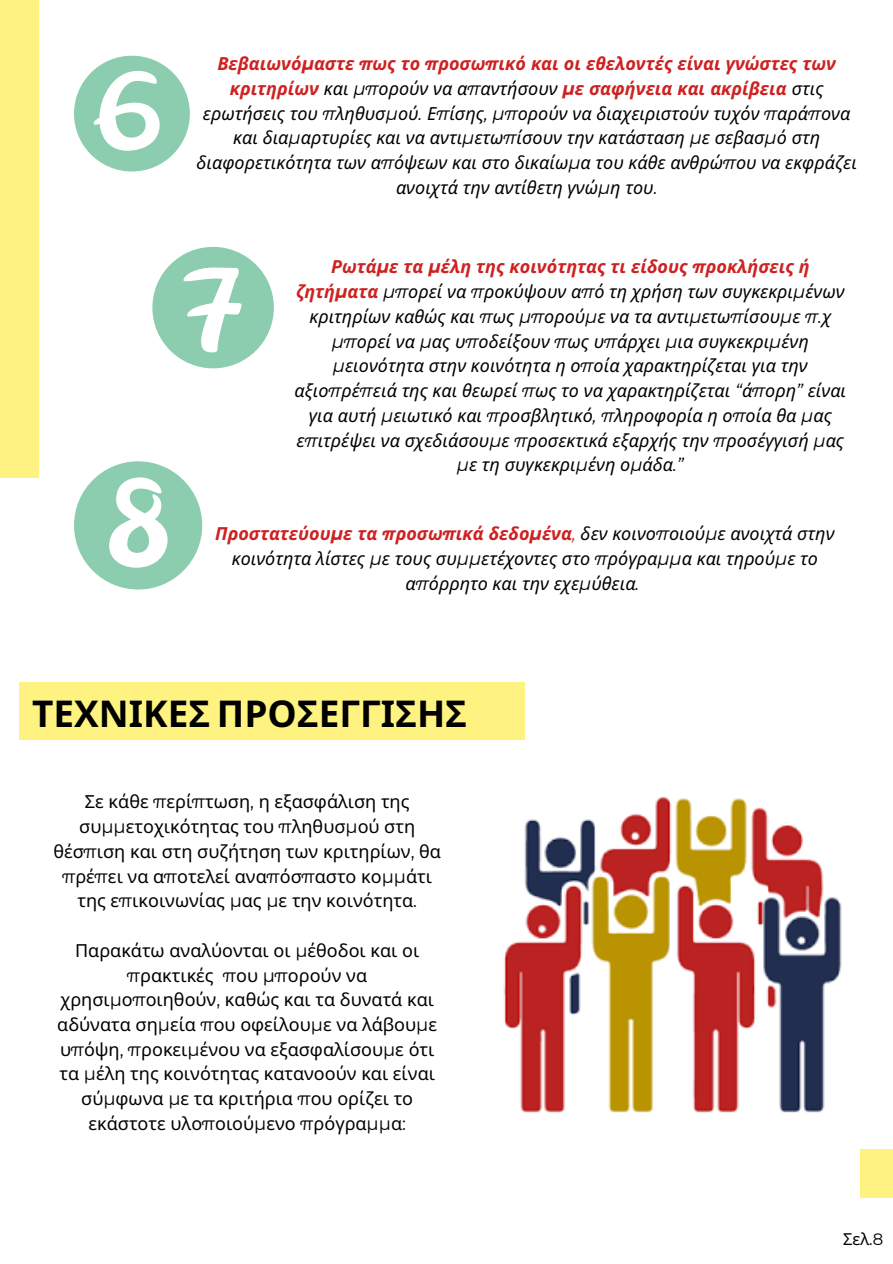
<style>
.page{position:relative;width:893px;height:1264px;background:#fff}
.page>*{position:absolute;margin:0;border:0;box-sizing:border-box;transform-origin:0 0}
.t1{font:700 36.9px "Noto Sans";color:#000}
.t2{font:italic 18px/24.8px "Noto Sans";color:#000;text-align:center}
.t3{font:18px/24.8px "Noto Sans";color:#000;text-align:center}
.t4{font:16.5px "Noto Sans";color:#000}
.s1{font-weight:700;color:#ce2121}
.s2{font-family:"Montserrat";font-weight:700;color:#ce2121}
.s3{font-family:"Montserrat"}
.s4{font-family:"Montserrat";color:#ce2121}
</style>
<div class="page">
<div style="left:860px;top:1148px;width:32px;height:49px;background:#fef381"></div>
<div style="left:0;top:0;width:39px;height:477px;background:#fef381"></div>
<div style="left:19px;top:682px;width:506px;height:57px;background:#fef381"></div>
<svg style="left:74px;top:461px;width:128px;height:128px"></svg>
<svg style="left:152px;top:247px;width:122px;height:121px"></svg>
<svg style="left:74px;top:56px;width:116px;height:115px"></svg>
<img style="left:503px;top:797px;width:339px;height:316px">
<p class="t2" style="left:196px;top:51px;width:662px"><span class="s1">Βεβαιωνό</span><span class="s2">μ</span><span class="s1">αστε</span> <span class="s2">π</span><span class="s1">ως το</span> <span class="s2">π</span><span class="s1">ροσω</span><span class="s2">π</span><span class="s1">ικό και οι εθελοντές είναι γνώστες των κριτηρίων</span> και <span class="s3">μπ</span>ορούν να α<span class="s3">π</span>αντήσουν <span class="s2">μ</span><span class="s1">ε σαφήνεια και ακρίβεια</span> στις ερωτήσεις του <span class="s3">π</span>ληθυσ<span class="s3">μ</span>ού<span class="s3">.</span> Ε<span class="s3">π</span>ίσης<span class="s3">, μπ</span>ορούν να διαχειριστούν τυχόν <span class="s3">π</span>αρά<span class="s3">π</span>ονα και δια<span class="s3">μ</span>αρτυρίες και να αντι<span class="s3">μ</span>ετω<span class="s3">π</span>ίσουν την κατάσταση <span class="s3">μ</span>ε σεβασ<span class="s3">μ</span>ό στη διαφορετικότητα των α<span class="s3">π</span>όψεων και στο δικαίω<span class="s3">μ</span>α του κάθε ανθρώ<span class="s3">π</span>ου να εκφράζει ανοιχτά την αντίθετη γνώ<span class="s3">μ</span>η του<span class="s3">.</span></p>
<p class="t2" style="left:294px;top:254px;width:553px"><span class="s1">Ρωτά</span><span class="s2">μ</span><span class="s1">ε τα</span> <span class="s2">μ</span><span class="s1">έλη της κοινότητας τι είδους</span> <span class="s2">π</span><span class="s1">ροκλήσεις ή ζητή</span><span class="s2">μ</span><span class="s1">ατα</span> <span class="s3">μπ</span>ορεί να <span class="s3">π</span>ροκύψουν α<span class="s3">π</span>ό τη χρήση των συγκεκρι<span class="s3">μ</span>ένων κριτηρίων καθώς και <span class="s3">π</span>ως <span class="s3">μπ</span>ορού<span class="s3">μ</span>ε να τα αντι<span class="s3">μ</span>ετω<span class="s3">π</span>ίσου<span class="s3">μ</span>ε <span class="s3">π.</span>χ <span class="s3">μπ</span>ορεί να <span class="s3">μ</span>ας υ<span class="s3">π</span>οδείξουν <span class="s3">π</span>ως υ<span class="s3">π</span>άρχει <span class="s3">μ</span>ια συγκεκρι<span class="s3">μ</span>ένη <span class="s3">μ</span>ειονότητα στην κοινότητα η ο<span class="s3">π</span>οία χαρακτηρίζεται για την αξιο<span class="s3">π</span>ρέ<span class="s3">π</span>ειά της και θεωρεί <span class="s3">π</span>ως το να χαρακτηρίζεται <span class="s3">“</span>ά<span class="s3">π</span>ορη<span class="s3">”</span> είναι για αυτή <span class="s3">μ</span>ειωτικό και <span class="s3">π</span>ροσβλητικό<span class="s3">, π</span>ληροφορία η ο<span class="s3">π</span>οία θα <span class="s3">μ</span>ας ε<span class="s3">π</span>ιτρέψει να σχεδιάσου<span class="s3">μ</span>ε <span class="s3">π</span>ροσεκτικά εξαρχής την <span class="s3">π</span>ροσέγγισή <span class="s3">μ</span>ας <span class="s3">μ</span>ε τη συγκεκρι<span class="s3">μ</span>ένη ο<span class="s3">μ</span>άδα<span class="s3">.”</span></p>
<p class="t2" style="left:215px;top:521px;width:620px"><span class="s1">Προστατεύου</span><span class="s2">μ</span><span class="s1">ε τα</span> <span class="s2">π</span><span class="s1">ροσω</span><span class="s2">π</span><span class="s1">ικά δεδο</span><span class="s2">μ</span><span class="s1">ένα</span><span class="s4">,</span> δεν κοινο<span class="s3">π</span>οιού<span class="s3">μ</span>ε ανοιχτά στην κοινότητα λίστες <span class="s3">μ</span>ε τους συ<span class="s3">μμ</span>ετέχοντες στο <span class="s3">π</span>ρόγρα<span class="s3">μμ</span>α και τηρού<span class="s3">μ</span>ε το α<span class="s3">π</span>όρρητο και την εχε<span class="s3">μ</span>ύθεια<span class="s3">.</span></p>
<p class="t1" style="left:32px;top:687px;width:436px">ΤΕΧΝΙΚΕΣ ΠΡΟΣΕΓΓΙΣΗΣ</p>
<p class="t3" style="left:53px;top:789px;width:389px">Σε κάθε <span class="s3">π</span>ερί<span class="s3">π</span>τωση<span class="s3">,</span> η εξασφάλιση της συ<span class="s3">μμ</span>ετοχικότητας του <span class="s3">π</span>ληθυσ<span class="s3">μ</span>ού στη θέσ<span class="s3">π</span>ιση και στη συζήτηση των κριτηρίων<span class="s3">,</span> θα <span class="s3">π</span>ρέ<span class="s3">π</span>ει να α<span class="s3">π</span>οτελεί ανα<span class="s3">π</span>όσ<span class="s3">π</span>αστο κο<span class="s3">μμ</span>άτι της ε<span class="s3">π</span>ικοινωνίας <span class="s3">μ</span>ας <span class="s3">μ</span>ε την κοινότητα<span class="s3">.</span></p>
<p class="t3" style="left:57px;top:937px;width:381px">Παρακάτω αναλύονται οι <span class="s3">μ</span>έθοδοι και οι <span class="s3">π</span>ρακτικές <span class="s3">π</span>ου <span class="s3">μπ</span>ορούν να χρησι<span class="s3">μ</span>ο<span class="s3">π</span>οιηθούν<span class="s3">,</span> καθώς και τα δυνατά και αδύνατα ση<span class="s3">μ</span>εία <span class="s3">π</span>ου οφείλου<span class="s3">μ</span>ε να λάβου<span class="s3">μ</span>ε υ<span class="s3">π</span>όψη<span class="s3">, π</span>ροκει<span class="s3">μ</span>ένου να εξασφαλίσου<span class="s3">μ</span>ε ότι τα <span class="s3">μ</span>έλη της κοινότητας κατανοούν και είναι σύ<span class="s3">μ</span>φωνα <span class="s3">μ</span>ε τα κριτήρια <span class="s3">π</span>ου ορίζει το εκάστοτε υλο<span class="s3">π</span>οιού<span class="s3">μ</span>ενο <span class="s3">π</span>ρόγρα<span class="s3">μμ</span>α<span class="s3">:</span></p>
<p class="t4" style="left:842px;top:1227px;width:42px">Σελ<span class="s3">.8</span></p>
</div>
